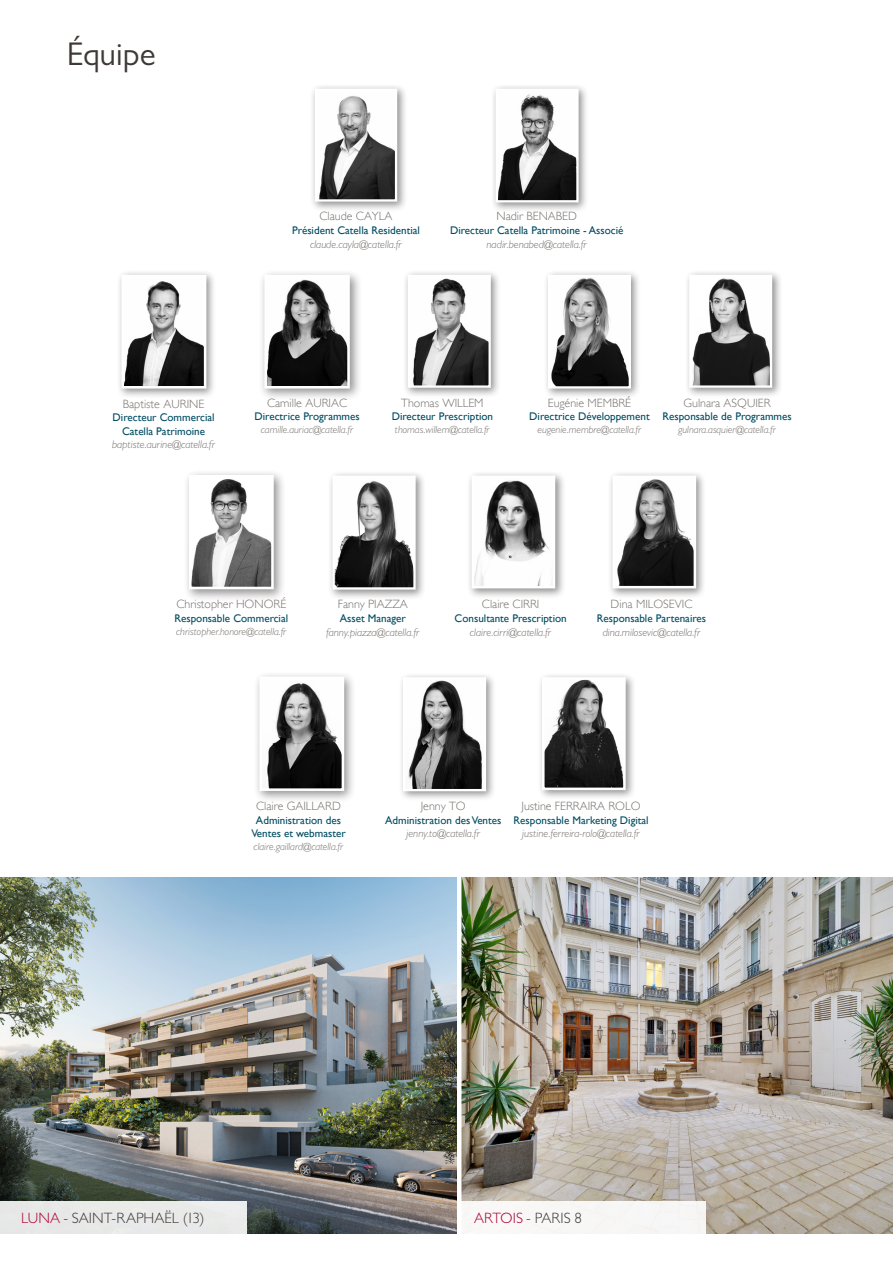
<style>
.page{position:relative;width:893px;height:1263px;background:#fff}
.page>*{position:absolute;margin:0;border:0;box-sizing:border-box;transform-origin:0 0}
.t1{font:33px "Gill Sans MT Pro";color:#3e3936}
.t2{font:300 15px "Gill Sans MT Pro";letter-spacing:.005em;color:#3e3936}
.t3{font:300 12px "Gill Sans";color:#76716c}
.t4{font:11.1px/13.5px "Gill Sans";color:#004c62;text-align:center}
.t5{font:italic 300 11.1px "Gill Sans MT Pro";color:#76716c}
.t6{font:italic 300 10.5px "Gill Sans MT Pro";color:#76716c}
.s1{color:#ab0333}
</style>
<div class="page">
<div style="left:543px;top:270px;width:99px;height:129px;background:#231f20;opacity:.5"></div>
<img style="left:551px;top:278px;width:77px;height:108px">
<div style="left:548px;top:275px;width:83px;height:114px;border:2px solid #fff"></div>
<img style="left:0;top:878px;width:893px;height:356px">
<div style="left:0;top:1201px;width:246px;height:35px;background:#e8e9e8"></div>
<div style="left:459px;top:1201px;width:247px;height:35px;background:#f7f7f6"></div>
<hr style="left:457px;top:868px;width:4px;height:378px;background:#fff">
<div style="left:310px;top:84px;width:97px;height:128px;background:#231f20;opacity:.5"></div>
<img style="left:318px;top:92px;width:76px;height:107px">
<div style="left:315px;top:89px;width:82px;height:113px;border:2px solid #fff"></div>
<div style="left:491px;top:84px;width:98px;height:129px;background:#231f20;opacity:.5"></div>
<img style="left:499px;top:92px;width:77px;height:107px">
<div style="left:496px;top:89px;width:83px;height:113px;border:2px solid #fff"></div>
<div style="left:117px;top:270px;width:100px;height:129px;background:#231f20;opacity:.5"></div>
<img style="left:125px;top:279px;width:77px;height:106px">
<div style="left:121px;top:275px;width:85px;height:114px;border:3px solid #fff"></div>
<div style="left:403px;top:270px;width:98px;height:128px;background:#231f20;opacity:.5"></div>
<img style="left:411px;top:278px;width:77px;height:107px">
<div style="left:408px;top:275px;width:83px;height:113px;border:2px solid #fff"></div>
<div style="left:684px;top:270px;width:99px;height:128px;background:#231f20;opacity:.5"></div>
<img style="left:692px;top:278px;width:77px;height:107px">
<div style="left:689px;top:275px;width:83px;height:113px;border:2px solid #fff"></div>
<div style="left:328px;top:471px;width:98px;height:129px;background:#231f20;opacity:.5"></div>
<img style="left:335px;top:478px;width:78px;height:109px">
<div style="left:332px;top:475px;width:84px;height:115px;border:2px solid #fff"></div>
<div style="left:398px;top:672px;width:99px;height:130px;background:#231f20;opacity:.5"></div>
<img style="left:406px;top:680px;width:77px;height:108px">
<div style="left:467px;top:471px;width:99px;height:128px;background:#231f20;opacity:.5"></div>
<img style="left:476px;top:479px;width:75px;height:105px">
<div style="left:537px;top:672px;width:99px;height:128px;background:#231f20;opacity:.5"></div>
<img style="left:546px;top:681px;width:76px;height:105px">
<div style="left:542px;top:677px;width:84px;height:113px;border:3px solid #fff"></div>
<div style="left:608px;top:471px;width:99px;height:128px;background:#231f20;opacity:.5"></div>
<img style="left:616px;top:479px;width:76px;height:105px">
<div style="left:612px;top:475px;width:84px;height:113px;border:3px solid #fff"></div>
<div style="left:259px;top:269px;width:103px;height:132px;background:#231f20;opacity:.5"></div>
<img style="left:268px;top:279px;width:78px;height:106px">
<div style="left:264px;top:275px;width:86px;height:114px;border:3px solid #fff"></div>
<div style="left:183px;top:469px;width:103px;height:133px;background:#231f20;opacity:.5"></div>
<img style="left:193px;top:479px;width:77px;height:106px">
<div style="left:189px;top:475px;width:85px;height:114px;border:3px solid #fff"></div>
<div style="left:254px;top:671px;width:103px;height:133px;background:#231f20;opacity:.5"></div>
<img style="left:263px;top:681px;width:77px;height:106px">
<div style="left:259px;top:677px;width:85px;height:114px;border:3px solid #fff"></div>
<h1 class="t1" style="left:67px;top:35px;width:90px">Équipe</h1>
<p class="t3" style="left:319px;top:209px;width:75px">Claude CAYLA</p>
<p class="t4" style="left:292px;top:223px;width:130px">Président Catella Residential</p>
<p class="t5" style="left:310px;top:237px;width:94px">claude.cayla@catella.fr</p>
<p class="t3" style="left:496px;top:209px;width:82px">Nadir BENABED</p>
<p class="t4" style="left:450px;top:223px;width:175px">Directeur Catella Patrimoine - Associé</p>
<p class="t5" style="left:487px;top:237px;width:102px">nadir.benabed@catella.fr</p>
<p class="t3" style="left:123px;top:397px;width:83px">Baptiste AURINE</p>
<p class="t4" style="left:113px;top:411px;width:103px">Directeur Commercial<br>Catella Patrimoine</p>
<p class="t5" style="left:112px;top:438px;width:105px">baptiste.aurine@catella.fr</p>
<p class="t3" style="left:267px;top:395px;width:82px">Camille AURIAC</p>
<p class="t4" style="left:254px;top:409px;width:107px">Directrice Programmes</p>
<p class="t6" style="left:261px;top:423px;width:94px">camille.auriac@catella.fr</p>
<p class="t3" style="left:401px;top:395px;width:84px">Thomas WILLEM</p>
<p class="t4" style="left:392px;top:409px;width:103px">Directeur Prescription</p>
<p class="t6" style="left:395px;top:423px;width:96px">thomas.willem@catella.fr</p>
<p class="t3" style="left:548px;top:395px;width:85px">Eugénie MEMBRÉ</p>
<p class="t4" style="left:529px;top:409px;width:122px">Directrice Développement</p>
<p class="t6" style="left:538px;top:423px;width:105px">eugenie.membre@catella.fr</p>
<p class="t3" style="left:683px;top:395px;width:89px">Gulnara ASQUIER</p>
<p class="t4" style="left:662px;top:409px;width:131px">Responsable de Programmes</p>
<p class="t6" style="left:678px;top:423px;width:100px">gulnara.asquier@catella.fr</p>
<p class="t3" style="left:176px;top:597px;width:111px">Christopher HONORÉ</p>
<p class="t4" style="left:175px;top:611px;width:115px">Responsable Commercial</p>
<p class="t6" style="left:176px;top:625px;width:112px">christopher.honore@catella.fr</p>
<p class="t3" style="left:338px;top:597px;width:72px">Fanny PIAZZA</p>
<p class="t4" style="left:340px;top:611px;width:68px">Asset Manager</p>
<p class="t5" style="left:326px;top:625px;width:95px">fanny.piazza@catella.fr</p>
<p class="t3" style="left:482px;top:597px;width:59px">Claire CIRRI</p>
<p class="t4" style="left:455px;top:611px;width:114px">Consultante Prescription</p>
<p class="t5" style="left:470px;top:625px;width:83px">claire.cirri@catella.fr</p>
<p class="t3" style="left:611px;top:597px;width:83px">Dina MILOSEVIC</p>
<p class="t4" style="left:597px;top:611px;width:111px">Responsable Partenaires</p>
<p class="t5" style="left:603px;top:625px;width:99px">dina.milosevic@catella.fr</p>
<p class="t3" style="left:256px;top:799px;width:86px">Claire GAILLARD</p>
<p class="t4" style="left:251px;top:813px;width:96px">Administration des<br>Ventes et webmaster</p>
<p class="t6" style="left:254px;top:840px;width:91px">claire.gaillard@catella.fr</p>
<p class="t3" style="left:421px;top:799px;width:46px">Jenny TO</p>
<p class="t4" style="left:385px;top:813px;width:118px">Administration des Ventes</p>
<p class="t5" style="left:406px;top:827px;width:75px">jenny.to@catella.fr</p>
<p class="t3" style="left:522px;top:799px;width:120px">Justine FERRAIRA ROLO</p>
<p class="t4" style="left:514px;top:813px;width:137px">Responsable Marketing Digital</p>
<p class="t5" style="left:522px;top:827px;width:119px">justine.ferreira-rolo@catella.fr</p>
<h2 class="t2" style="left:21px;top:1208px;width:185px"><span class="s1">LUNA</span> - SAINT-RAPHAËL (13)</h2>
<h2 class="t2" style="left:474px;top:1208px;width:109px"><span class="s1">ARTOIS</span> - PARIS 8</h2>
</div>
